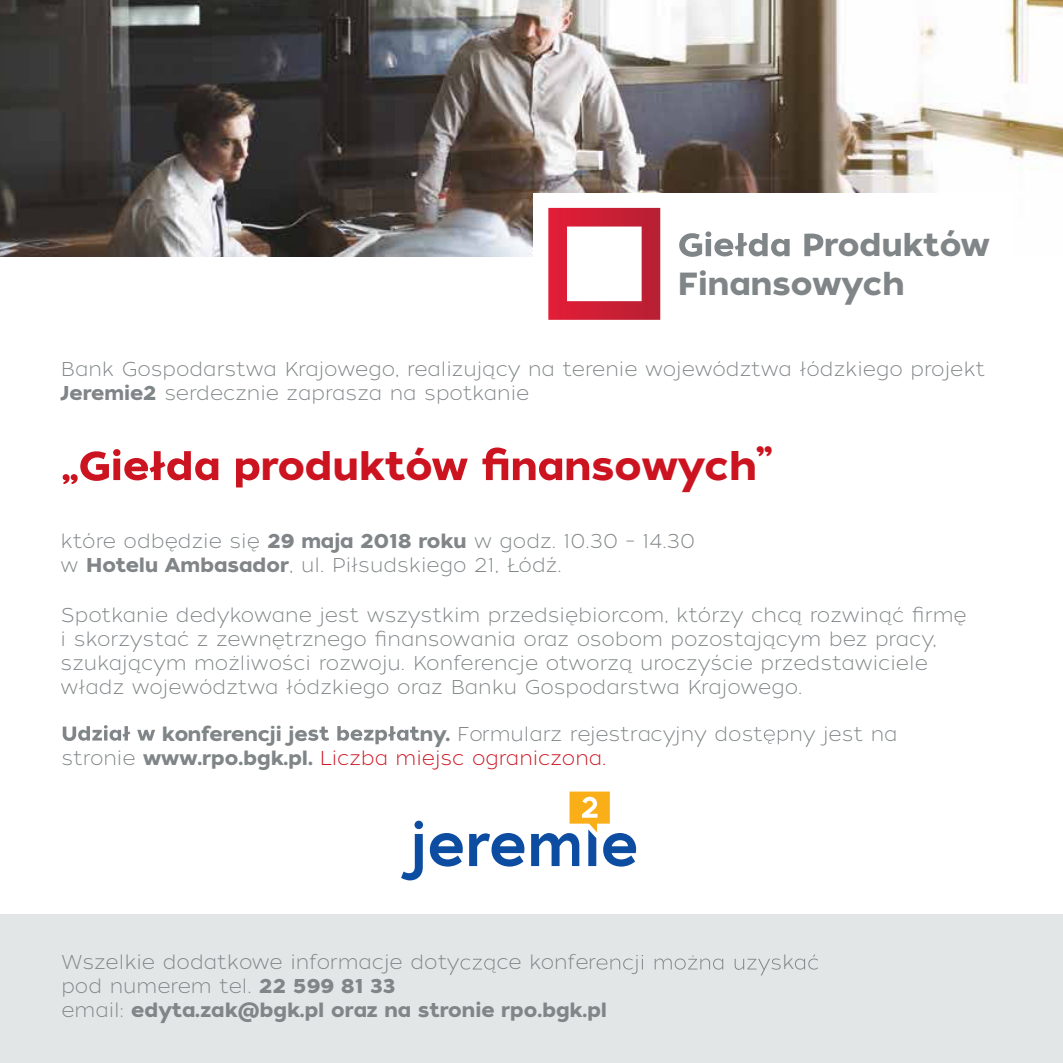
<style>
.page{position:relative;width:1063px;height:1063px;background:#fff}
.page>*{position:absolute;margin:0;border:0;box-sizing:border-box;transform-origin:0 0}
.t1{font:40px "Tide Sans 600 Bunny";color:#cc1421}
.t2{font:32px/38.5px "Tide Sans 600 Bunny";color:#808587}
.t3{font:20px/24px "Tide Sans 200 Lil Mondo";color:#808587}
.t4{font:20px "Tide Sans 600 Bunny";color:#808587}
.t5{font:20px "Tide Sans 200 Lil Mondo";color:#cc1421}
.s1{font-family:"Tide Sans 600 Bunny"}
.s2{color:#808587}
.s3{font-family:"Tide Sans 600 Bunny";color:#808587}
.s4{font-family:"Tide Sans 200 Lil Mondo"}
</style>
<div class="page">
<div style="left:0;top:914px;width:1063px;height:149px;background:#e3e6e6"></div>
<img style="left:0;top:0;width:1063px;height:256px">
<div style="left:533px;top:193px;width:478px;height:112px;background:#fff"></div>
<svg style="left:679px;top:231px;width:111px;height:26px"></svg>
<svg style="left:804px;top:234px;width:19px;height:22px"></svg>
<svg style="left:548px;top:208px;width:112px;height:112px"></svg>
<svg style="left:63px;top:451px;width:46px;height:33px"></svg>
<div style="left:113px;top:449px;width:7px;height:7px;background:#cc1421;border-radius:50%"></div>
<div style="left:113px;top:459px;width:7px;height:21px;background:#cc1421"></div>
<svg style="left:124px;top:451px;width:94px;height:29px"></svg>
<svg style="left:236px;top:458px;width:23px;height:29px"></svg>
<svg style="left:432px;top:459px;width:36px;height:21px"></svg>
<svg style="left:482px;top:447px;width:107px;height:33px"></svg>
<svg style="left:461px;top:958px;width:35px;height:15px"></svg>
<svg style="left:597px;top:955px;width:46px;height:19px"></svg>
<svg style="left:655px;top:955px;width:68px;height:15px"></svg>
<svg style="left:735px;top:958px;width:46px;height:17px"></svg>
<svg style="left:795px;top:954px;width:23px;height:16px"></svg>
<svg style="left:63px;top:725px;width:67px;height:16px"></svg>
<svg style="left:137px;top:730px;width:18px;height:11px"></svg>
<svg style="left:308px;top:727px;width:21px;height:14px"></svg>
<svg style="left:337px;top:726px;width:83px;height:18px"></svg>
<svg style="left:764px;top:730px;width:24px;height:14px"></svg>
<svg style="left:401px;top:821px;width:22px;height:59px"></svg>
<svg style="left:430px;top:792px;width:206px;height:75px"></svg>
<h2 class="t2" style="left:678px;top:227px;width:313px;text-indent:146px">roduktów<br>Finansowych</h2>
<p class="t3" style="left:61px;top:357px;width:926px">Bank Gospodarstwa Krajowego, realizujący na terenie województwa łódzkiego projekt<br><span class="s1">Jeremie2</span> serdecznie zaprasza na spotkanie</p>
<h1 class="t1" style="left:261px;top:440px;width:173px">roduktó</h1>
<h1 class="t1" style="left:591px;top:440px;width:181px">sowych”</h1>
<p class="t3" style="left:61px;top:530px;width:636px">które odbędzie się <span class="s1">29 maja 2018 roku</span> w godz. 10.30 – 14.30</p>
<p class="t3" style="left:61px;top:554px;width:502px">w <span class="s1">Hotelu Ambasador</span>, ul. Piłsudskiego 21, Łódź.</p>
<p class="t3" style="left:61px;top:603px;width:907px">Spotkanie dedykowane jest wszystkim przedsiębiorcom, którzy chcą rozwinąć firmę</p>
<p class="t3" style="left:61px;top:627px;width:878px">i skorzystać z zewnętrznego finansowania oraz osobom pozostającym bez pracy,</p>
<p class="t3" style="left:61px;top:651px;width:869px">szukającym możliwości rozwoju. Konferencje otworzą uroczyście przedstawiciele</p>
<p class="t3" style="left:61px;top:675px;width:743px">władz województwa łódzkiego oraz Banku Gospodarstwa Krajowego.</p>
<p class="t4" style="left:162px;top:721px;width:147px">konferencji je</p>
<p class="t3" style="left:420px;top:722px;width:344px"><span class="s1">ny.</span> Formularz rejestracyjny dost</p>
<p class="t3" style="left:789px;top:722px;width:110px">ny jest na</p>
<p class="t5" style="left:61px;top:745px;width:547px"><span class="s2">stronie</span> <span class="s3">www.rpo.bgk.pl.</span> Liczba miejsc ograniczona.</p>
<p class="t3" style="left:61px;top:951px;width:400px">Wszelkie dodatkowe informacje doty</p>
<p class="t3" style="left:496px;top:951px;width:101px">ce konfer</p>
<p class="t3" style="left:782px;top:951px;width:14px">k</p>
<p class="t3" style="left:61px;top:975px;width:336px">pod numerem tel. <span class="s1">22 599 81 33</span></p>
<p class="t4" style="left:61px;top:998px;width:547px"><span class="s4">email:</span> edyta.zak@bgk.pl oraz na stronie rpo.bgk.pl</p>
</div>
